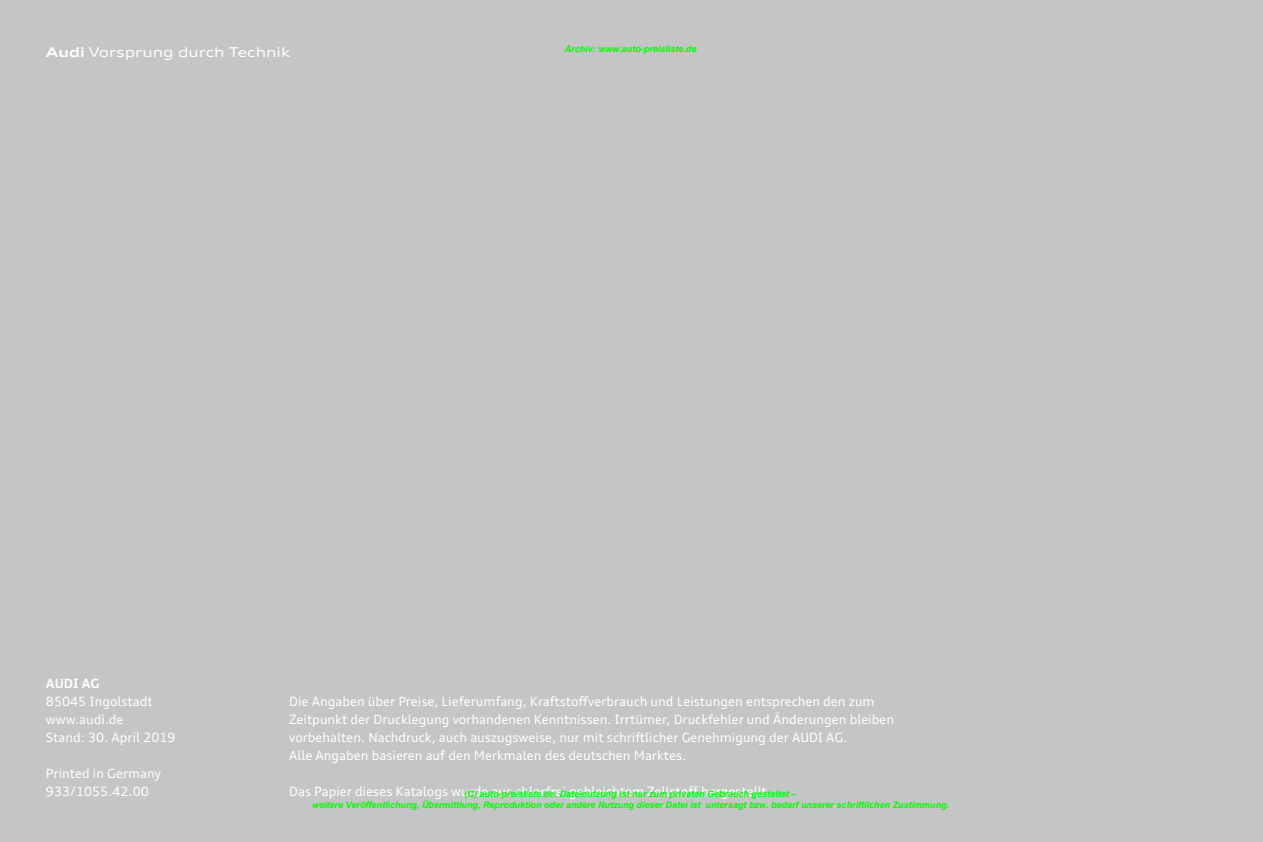
<style>
.page{position:relative;width:1263px;height:842px;background:#c4c5c5}
.page>*{position:absolute;margin:0;border:0;box-sizing:border-box;transform-origin:0 0}
.t1{font:expanded 13.5px "Audi Type";color:#fff}
.t2{font:12.75px/18px "Audi Type";color:#fff}
.t3{font:700 12.75px "Audi Type";letter-spacing:-.005em;color:#fff}
.t4{font:italic 700 9px/10.8px "Arial";color:#0f0;text-align:center}
.s1{font-weight:700}
</style>
<div class="page">
<p class="t1" style="left:46px;top:44px;width:246px"><span class="s1">Audi</span> Vorsprung durch Technik</p>
<p class="t4" style="left:565px;top:44px;width:133px">Archiv: www.auto-preisliste.de</p>
<p class="t3" style="left:46px;top:675px;width:55px">AUDI AG</p>
<p class="t2" style="left:46px;top:692px;width:131px">85045 Ingolstadt www.audi.de<br>Stand: 30. April 2019</p>
<p class="t2" style="left:46px;top:764px;width:117px">Printed in Germany<br>933/1055.42.00</p>
<p class="t2" style="left:289px;top:692px;width:606px">Die Angaben über Preise, Lieferumfang, Kraftstoffverbrauch und Leistungen entsprechen den zum Zeitpunkt der Drucklegung vorhandenen Kenntnissen. Irrtümer, Druckfehler und Änderungen bleiben vorbehalten. Nachdruck, auch auszugsweise, nur mit schriftlicher Genehmigung der AUDI AG.<br>Alle Angaben basieren auf den Merkmalen des deutschen Marktes.</p>
<p class="t2" style="left:289px;top:782px;width:483px">Das Papier dieses Katalogs wurde aus chlorfrei gebleichtem Zellstoff hergestellt.</p>
<p class="t4" style="left:312px;top:789px;width:639px">(C) auto-preisliste.de: Dateinutzung ist nur zum privaten Gebrauch gestattet –<br>weitere Veröffentlichung, Übermittlung, Reproduktion oder andere Nutzung dieser Datei ist untersagt bzw. bedarf unserer schriftlichen Zustimmung.</p>
</div>
